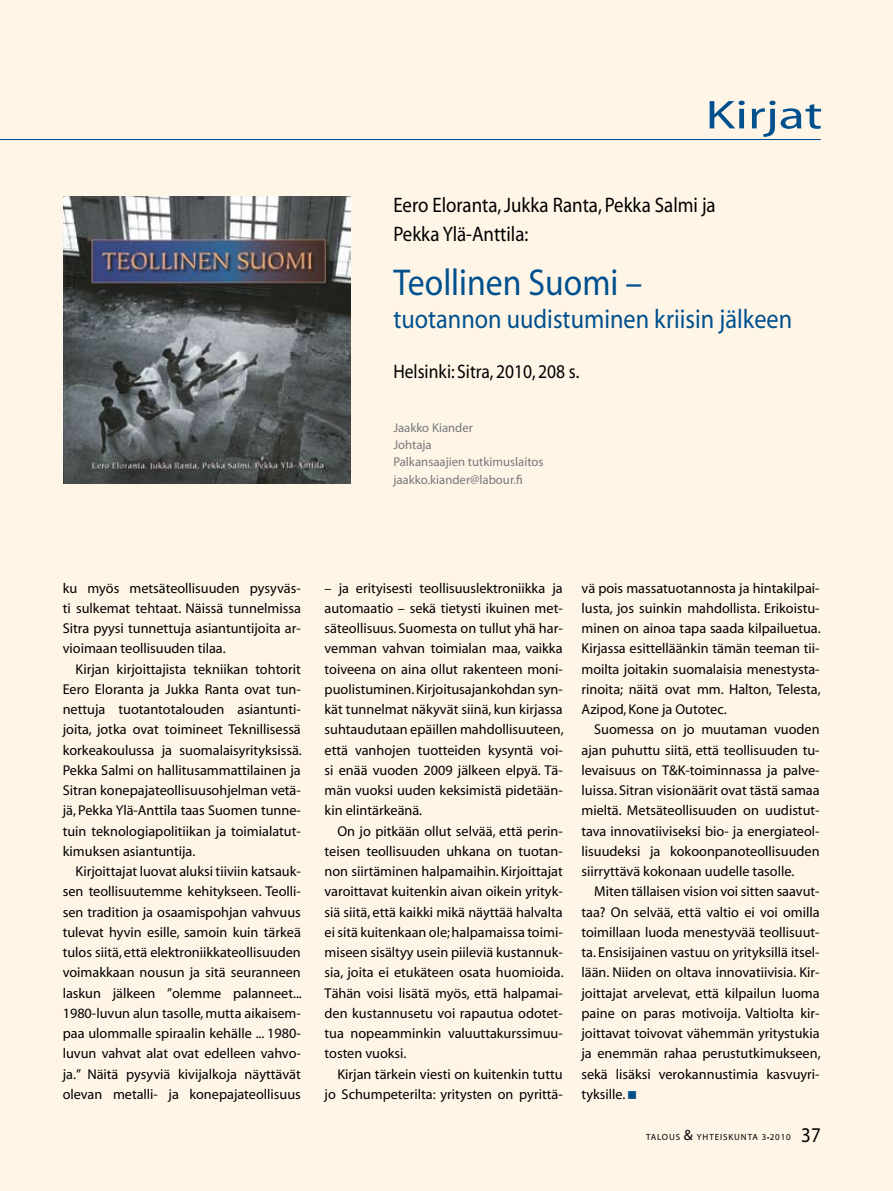
<style>
.page{position:relative;width:893px;height:1191px;background:#fef5e7}
.page>*{position:absolute;margin:0;border:0;box-sizing:border-box;transform-origin:0 0}
.t1{font:40.5px "Myriad";color:#00508e;scale:1.33 1}
.t2{font:37.5px "Myriad";color:#00508e;scale:.9 1}
.t3{font:27px "Myriad";color:#00508e;scale:.9 1}
.t4{font:21px/28.5px "Myriad";color:#000;scale:.9 1}
.t5{font:19.5px "Myriad";color:#000;scale:.9 1}
.t6{font:14.25px/20.2px "Myriad";color:#000;text-align:justify}
.t7{font:12.75px/17.2px "Myriad";color:#77787a}
.t8{font:9px "Myriad";letter-spacing:.1em;color:#000}
.s1{color:#00508e}
.s2{font-size:15px}
</style>
<div class="page">
<hr style="left:0;top:139px;width:821px;height:1px;background:#00508e">
<img style="left:64px;top:197px;width:287px;height:286px">
<h1 class="t1" style="left:705px;top:95px;width:89px">Kirjat</h1>
<h3 class="t4" style="left:393px;top:192px;width:360px">Eero Eloranta, Jukka Ranta, Pekka Salmi ja<br>Pekka Ylä-Anttila:</h3>
<h2 class="t2" style="left:393px;top:264px;width:278px">Teollinen Suomi –</h2>
<h3 class="t3" style="left:393px;top:305px;width:445px">tuotannon uudistuminen kriisin jälkeen</h3>
<h3 class="t5" style="left:393px;top:361px;width:208px">Helsinki: Sitra, 2010, 208 s.</h3>
<p class="t7" style="left:393px;top:419px;width:152px">Jaakko Kiander<br>Johtaja<br>Palkansaajien tutkimuslaitos jaakko.kiander@labour.fi</p>
<p class="t6" style="left:63px;top:578px;width:240px">ku myös metsäteollisuuden pysyväs&shy;ti sulkemat tehtaat. Näissä tunnelmissa Sitra pyysi tunnettuja asiantuntijoita ar&shy;vioimaan teollisuuden tilaa.</p>
<p class="t6" style="left:63px;top:659px;width:241px;text-indent:13px">Kirjan kirjoittajista tekniikan tohtorit Eero Eloranta ja Jukka Ranta ovat tun&shy;nettuja tuotantotalouden asiantunti&shy;joita, jotka ovat toimineet Teknillisessä korkeakoulussa ja suomalaisyrityksissä.<br>Pekka Salmi on hallitusammattilainen ja Sitran konepajateollisuusohjelman vetä&shy;jä, Pekka Ylä-Anttila taas Suomen tunne&shy;tuin teknologiapolitiikan ja toimialatut&shy;kimuksen asiantuntija.</p>
<p class="t6" style="left:63px;top:862px;width:241px;text-indent:13px">Kirjoittajat luovat aluksi tiiviin katsauk&shy;sen teollisuutemme kehitykseen. Teolli&shy;sen tradition ja osaamispohjan vahvuus tulevat hyvin esille, samoin kuin tärkeä tulos siitä, että elektroniikkateollisuuden voimakkaan nousun ja sitä seuranneen laskun jälkeen ”olemme palanneet...<br>1980-luvun alun tasolle, mutta aikaisem&shy;paa ulommalle spiraalin kehälle ... 1980- luvun vahvat alat ovat edelleen vahvo&shy;ja.” Näitä pysyviä kivijalkoja näyttävät olevan metalli- ja konepajateollisuus</p>
<p class="t6" style="left:325px;top:578px;width:241px">– ja erityisesti teollisuuslektroniikka ja automaatio – sekä tietysti ikuinen met&shy;säteollisuus. Suomesta on tullut yhä har&shy;vemman vahvan toimialan maa, vaikka toiveena on aina ollut rakenteen moni&shy;puolistuminen. Kirjoitusajankohdan syn&shy;kät tunnelmat näkyvät siinä, kun kirjassa suhtaudutaan epäillen mahdollisuuteen, että vanhojen tuotteiden kysyntä voi&shy;si enää vuoden 2009 jälkeen elpyä. Tä&shy;män vuoksi uuden keksimistä pidetään&shy;kin elintärkeänä.</p>
<p class="t6" style="left:325px;top:821px;width:241px;text-indent:13px">On jo pitkään ollut selvää, että perin&shy;teisen teollisuuden uhkana on tuotan&shy;non siirtäminen halpamaihin. Kirjoittajat varoittavat kuitenkin aivan oikein yrityk&shy;siä siitä, että kaikki mikä näyttää halvalta ei sitä kuitenkaan ole; halpamaissa toimi&shy;miseen sisältyy usein piileviä kustannuk&shy;sia, joita ei etukäteen osata huomioida.<br>Tähän voisi lisätä myös, että halpamai&shy;den kustannusetu voi rapautua odotet&shy;tua nopeamminkin valuuttakurssimuu&shy;tosten vuoksi.</p>
<p class="t6" style="left:325px;top:1064px;width:240px;text-align:right">Kirjan tärkein viesti on kuitenkin tuttu jo Schumpeterilta: yritysten on pyrittä-</p>
<p class="t6" style="left:581px;top:578px;width:241px">vä pois massatuotannosta ja hintakilpai&shy;lusta, jos suinkin mahdollista. Erikoistu&shy;minen on ainoa tapa saada kilpailuetua.<br>Kirjassa esittelläänkin tämän teeman tii&shy;moilta joitakin suomalaisia menestysta&shy;rinoita; näitä ovat mm. Halton, Telesta, Azipod, Kone ja Outotec.</p>
<p class="t6" style="left:581px;top:720px;width:240px;text-indent:13px">Suomessa on jo muutaman vuoden ajan puhuttu siitä, että teollisuuden tu&shy;levaisuus on T&amp;K-toiminnassa ja palve&shy;luissa. Sitran visionäärit ovat tästä samaa mieltä. Metsäteollisuuden on uudistut&shy;tava innovatiiviseksi bio- ja energiateol&shy;lisuudeksi ja kokoonpanoteollisuuden siirryttävä kokonaan uudelle tasolle.</p>
<p class="t6" style="left:581px;top:882px;width:241px;text-indent:13px">Miten tällaisen vision voi sitten saavut&shy;taa? On selvää, että valtio ei voi omilla toimillaan luoda menestyvää teollisuut&shy;ta. Ensisijainen vastuu on yrityksillä itsel&shy;lään. Niiden on oltava innovatiivisia. Kir&shy;joittajat arvelevat, että kilpailun luoma paine on paras motivoija. Valtiolta kir&shy;joittavat toivovat vähemmän yritystukia ja enemmän rahaa perustutkimukseen, sekä lisäksi verokannustimia kasvuyri&shy;tyksille. <span class="s1">■</span></p>
<p class="t8" style="left:646px;top:1133px;width:146px">TALOUS <span class="s2">&amp;</span> YHTEISKUNTA 3 ●2010</p>
<h3 class="t4" style="left:801px;top:1121px;width:23px">37</h3>
</div>
